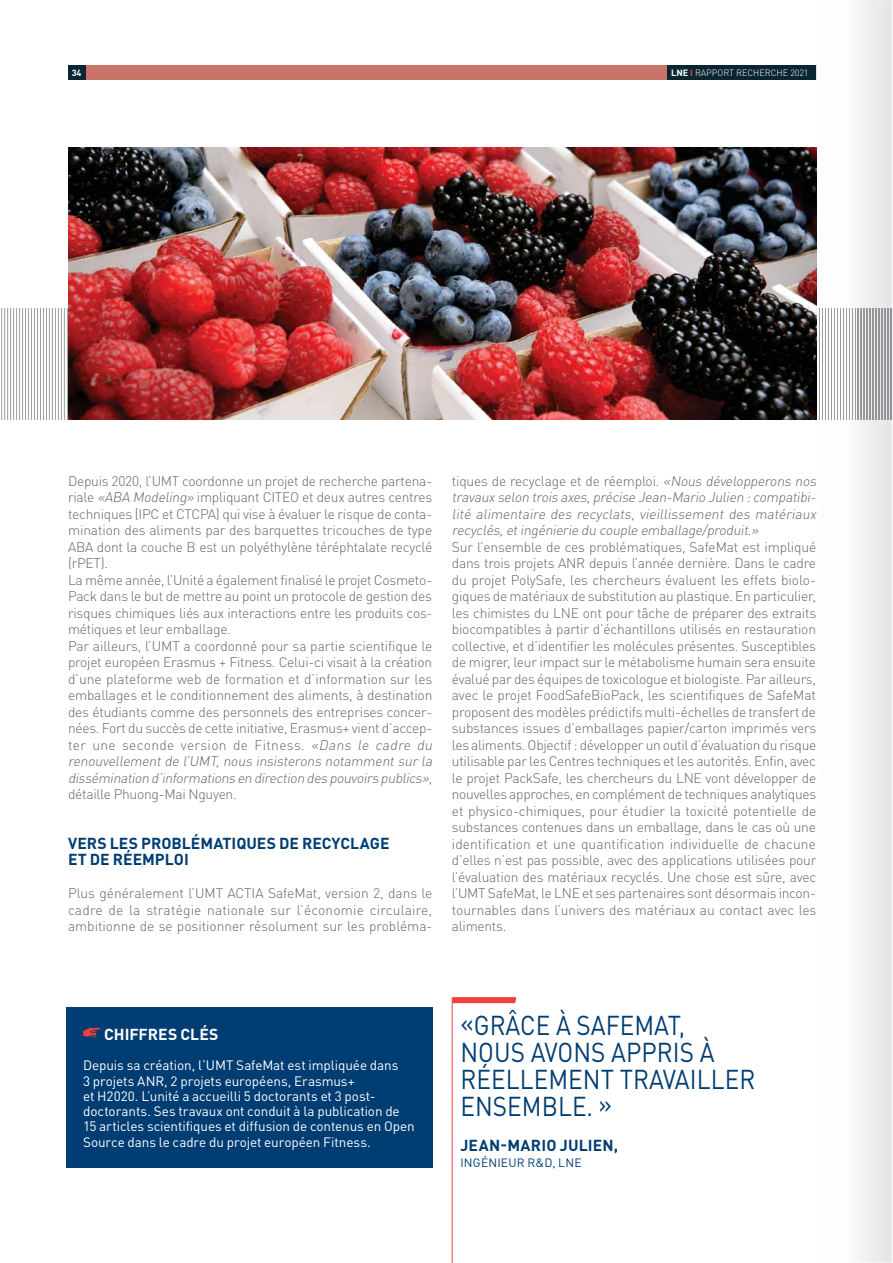
<style>
.page{position:relative;width:893px;height:1263px;background:#fff}
.page>*{position:absolute;margin:0;border:0;box-sizing:border-box;transform-origin:0 0}
.t1{font:27px/27px "DINOT";color:#003d73;scale:.9 1}
.t2{font:700 15.75px/16.5px "DINOT";color:#003d73}
.t3{font:700 15.75px "DINOT";color:#fff}
.t4{font:300 13.8px/16.5px "DINOT";letter-spacing:-.02em;color:#636466;text-align:justify}
.t5{font:italic 300 13.8px/16.5px "DINOT";color:#636466}
.t6{font:13.5px/15.3px "DINOT";letter-spacing:-.005em;color:#fff}
.t7{font:12px "DINOT";letter-spacing:.02em;color:#003d73}
.t8{font:300 9px "DINOT";letter-spacing:-.005em;color:#fff}
.t9{font:700 9px "DINOT";color:#fff}
.s1{font-weight:700}
.s2{font-weight:700;color:#ef403d}
.s3{font-style:italic}
.s4{font-style:normal}
</style>
<div class="page">
<hr style="left:1px;top:309px;width:1px;height:111px;background:#9a9d9f">
<hr style="left:4px;top:309px;width:1px;height:111px;background:#9a9d9f">
<hr style="left:7px;top:309px;width:1px;height:111px;background:#9a9d9f">
<hr style="left:10px;top:309px;width:1px;height:111px;background:#9a9d9f">
<hr style="left:13px;top:309px;width:1px;height:111px;background:#9a9d9f">
<hr style="left:16px;top:309px;width:1px;height:111px;background:#9a9d9f">
<hr style="left:19px;top:309px;width:1px;height:111px;background:#9a9d9f">
<hr style="left:22px;top:309px;width:1px;height:111px;background:#9a9d9f">
<hr style="left:25px;top:309px;width:1px;height:111px;background:#9a9d9f">
<hr style="left:28px;top:309px;width:1px;height:111px;background:#9a9d9f">
<hr style="left:31px;top:309px;width:1px;height:111px;background:#9a9d9f">
<hr style="left:34px;top:309px;width:1px;height:111px;background:#9a9d9f">
<hr style="left:37px;top:309px;width:1px;height:111px;background:#9a9d9f">
<hr style="left:40px;top:309px;width:1px;height:111px;background:#9a9d9f">
<hr style="left:43px;top:309px;width:1px;height:111px;background:#9a9d9f">
<hr style="left:46px;top:309px;width:1px;height:111px;background:#9a9d9f">
<hr style="left:49px;top:309px;width:1px;height:111px;background:#9a9d9f">
<hr style="left:52px;top:309px;width:1px;height:111px;background:#9a9d9f">
<hr style="left:55px;top:309px;width:1px;height:111px;background:#9a9d9f">
<hr style="left:58px;top:309px;width:1px;height:111px;background:#9a9d9f">
<hr style="left:61px;top:309px;width:1px;height:111px;background:#9a9d9f">
<hr style="left:64px;top:309px;width:1px;height:111px;background:#9a9d9f">
<hr style="left:67px;top:309px;width:1px;height:111px;background:#9a9d9f">
<div style="left:68px;top:65px;width:748px;height:14px;background:#c97469"></div>
<div style="left:68px;top:65px;width:17px;height:14px;background:#092632"></div>
<div style="left:667px;top:65px;width:149px;height:14px;background:#092632"></div>
<div style="left:66px;top:1008px;width:366px;height:160px;background:#003d73"></div>
<svg style="left:83px;top:1028px;width:18px;height:9px"></svg>
<hr style="left:452px;top:997px;width:1px;height:266px;background:#ef403d">
<svg style="left:452px;top:997px;width:64px;height:6px"></svg>
<img style="left:816px;top:0;width:76px;height:1263px">
<img style="left:816px;top:309px;width:1px;height:111px">
<svg style="left:816px;top:542px;width:1px;height:13px"></svg>
<svg style="left:816px;top:608px;width:1px;height:13px"></svg>
<svg style="left:816px;top:722px;width:1px;height:31px"></svg>
<svg style="left:816px;top:773px;width:1px;height:46px"></svg>
<svg style="left:816px;top:855px;width:1px;height:13px"></svg>
<img style="left:891px;top:309px;width:1px;height:111px">
<svg style="left:816px;top:476px;width:3px;height:10px"></svg>
<svg style="left:816px;top:509px;width:3px;height:11px"></svg>
<img style="left:68px;top:148px;width:748px;height:272px">
<p class="t9" style="left:72px;top:69px;width:11px">34</p>
<p class="t8" style="left:671px;top:69px;width:139px"><span class="s1">LNE</span> <span class="s2">I</span> RAPPORT RECHERCHE 2021</p>
<p class="t4" style="left:68px;top:474px;width:368px;text-align:left">Depuis 2020, l’UMT coordonne un projet de recherche partena&shy;riale <span class="s3">«ABA Modeling»</span> impliquant CITEO et deux autres centres techniques (IPC et CTCPA) qui vise à évaluer le risque de conta&shy;mination des aliments par des barquettes tricouches de type ABA dont la couche B est un polyéthylène téréphtalate recyclé (rPET).<br>La même année, l’Unité a également finalisé le projet Cosmeto-Pack dans le but de mettre au point un protocole de gestion des risques chimiques liés aux interactions entre les produits cos&shy;métiques et leur emballage.<br>Par ailleurs, l’UMT a coordonné pour sa partie scientifique le projet européen Erasmus + Fitness. Celui-ci visait à la création d’une plateforme web de formation et d’information sur les emballages et le conditionnement des aliments, à destination des étudiants comme des personnels des entreprises concer&shy;nées. Fort du succès de cette initiative, Erasmus+ vient d’accep&shy;ter une seconde version de Fitness. <span class="s3">«Dans le cadre du renouvellement de l’UMT, nous insisterons notamment sur la dissémination d’informations en direction des pouvoirs publics»</span>, détaille Phuong-Mai Nguyen.</p>
<p class="t2" style="left:68px;top:837px;width:323px">VERS LES PROBLÉMATIQUES DE RECYCLAGE<br>ET DE RÉEMPLOI</p>
<p class="t4" style="left:68px;top:887px;width:366px">Plus généralement l’UMT ACTIA SafeMat, version 2, dans le cadre de la stratégie nationale sur l’économie circulaire, ambitionne de se positionner résolument sur les probléma-</p>
<p class="t5" style="left:452px;top:474px;width:368px"><span class="s4">tiques de recyclage et de réemploi.</span> «Nous développerons no travaux selon trois axes,précise Jean-Mario Julien :compatibi&shy;lité alimentaire des recyclats, vieillissement des matériaux recyclés,etingénierie du couple emballage/produit.»</p>
<p class="t4" style="left:452px;top:540px;width:366px">Sur l’ensemble de ces problématiques, SafeMat est impliqué dans trois projets ANR depuis l’année dernière. Dans le cadre du projet PolySafe, les chercheurs évaluent les effets biolo&shy;giques de matériaux de substitution au plastique. En particulier, les chimistes du LNE ont pour tâche de préparer des extraits biocompatibles à partir d’échantillons utilisés en restauration collective, et d’identifier les molécules présentes. Susceptibles de migrer, leur impact sur le métabolisme humain sera ensuite évalué par des équipes de toxicologue et biologiste. Par ailleurs, avec le projet FoodSafeBioPack, les scientifiques de SafeMat proposent des modèles prédictifs multi-échelles de transfert de substances issues d’emballages papier/carton imprimés vers les aliments. Objectif : développer un outil d’évaluation du risque utilisable par les Centres techniques et les autorités. Enfin, avec le projet PackSafe, les chercheurs du LNE vont développer de nouvelles approches, en complément de techniques analytiques et physico-chimiques, pour étudier la toxicité potentielle de substances contenues dans un emballage, dans le cas où une identification et une quantification individuelle de chacune d’elles n’est pas possible, avec des applications utilisées pour l’évaluation des matériaux recyclés. Une chose est sûre, avec l’UMT SafeMat, le LNE et ses partenaires sont désormais incon&shy;tournables dans l’univers des matériaux au contact avec les aliments.</p>
<p class="t5" style="left:809px;top:474px;width:10px">s</p>
<p class="t3" style="left:104px;top:1028px;width:116px">CHIFFRES CLÉS</p>
<p class="t6" style="left:83px;top:1058px;width:333px">Depuis sa création, l’UMT SafeMat est impliquée dans<br>3 projets ANR, 2 projets européens, Erasmus+<br>et H2020. L’unité a accueilli 5 doctorants et 3 post&shy;doctorants. Ses travaux ont conduit à la publication de 15 articles scientifiques et diffusion de contenus en Open Source dans le cadre du projet européen Fitness.</p>
<h1 class="t1" style="left:460px;top:1013px;width:329px">«GRÂCE À SAFEMAT,<br>NOUS AVONS APPRIS À<br>RÉELLEMENT TRAVAILLER<br>ENSEMBLE. »</h1>
<p class="t2" style="left:460px;top:1139px;width:159px">JEAN-MARIO JULIEN,</p>
<p class="t7" style="left:460px;top:1155px;width:123px">INGÉNIEUR R&amp;D, LNE</p>
</div>
